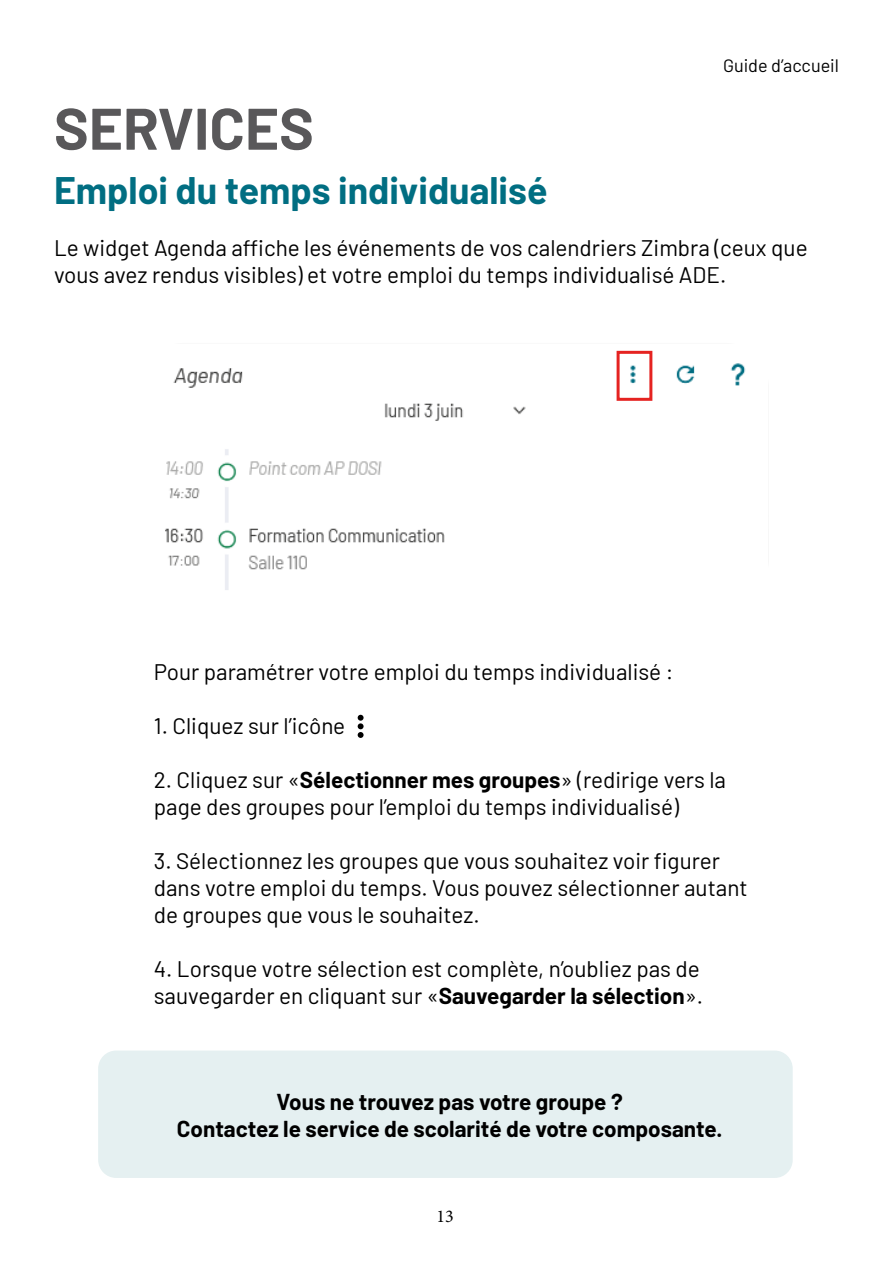
<style>
.page{position:relative;width:893px;height:1263px;background:#fff}
.page>*{position:absolute;margin:0;border:0;box-sizing:border-box;transform-origin:0 0}
.t1{font:700 58.5px "Barlow";color:#59585a}
.t2{font:700 37.5px "Barlow";color:#016e82}
.t3{font:22.5px/27px "Barlow";color:#000}
.t4{font:700 22.5px/27px "Barlow";color:#000;text-align:center}
.t5{font:18px "Barlow";color:#000}
.t6{font:18px "Minion Pro";color:#000}
.s1{font-weight:700}
</style>
<div class="page">
<div style="left:98px;top:1050px;width:695px;height:128px;background:#e5f0f1;border-radius:18px"></div>
<svg style="left:358px;top:715px;width:6px;height:23px"></svg>
<img style="left:165px;top:350px;width:581px;height:240px">
<div style="left:617px;top:351px;width:35px;height:50px;border:3px solid #e52321"></div>
<h1 class="t1" style="left:54px;top:85px;width:261px">SERVICES</h1>
<h2 class="t2" style="left:54px;top:163px;width:495px">Emploi du temps individualisé</h2>
<p class="t5" style="left:723px;top:52px;width:117px">Guide d’accueil</p>
<p class="t3" style="left:54px;top:232px;width:755px">Le widget Agenda affiche les événements de vos calendriers Zimbra (ceux que vous avez rendus visibles) et votre emploi du temps individualisé ADE.</p>
<p class="t3" style="left:154px;top:656px;width:521px">Pour paramétrer votre emploi du temps individualisé :</p>
<p class="t3" style="left:154px;top:710px;width:193px">1. Cliquez sur l’icône</p>
<p class="t3" style="left:154px;top:764px;width:574px">2. Cliquez sur «<span class="s1">Sélectionner mes groupes</span>» (redirige vers la page des groupes pour l’emploi du temps individualisé)</p>
<p class="t3" style="left:154px;top:845px;width:595px">3. Sélectionnez les groupes que vous souhaitez voir figurer dans votre emploi du temps. Vous pouvez sélectionner autant de groupes que vous le souhaitez.</p>
<p class="t3" style="left:154px;top:953px;width:551px">4. Lorsque votre sélection est complète, n’oubliez pas de sauvegarder en cliquant sur «<span class="s1">Sauvegarder la sélection</span>».</p>
<p class="t4" style="left:177px;top:1086px;width:547px">Vous ne trouvez pas votre groupe ?<br>Contactez le service de scolarité de votre composante.</p>
<p class="t6" style="left:436px;top:1204px;width:19px">13</p>
</div>
